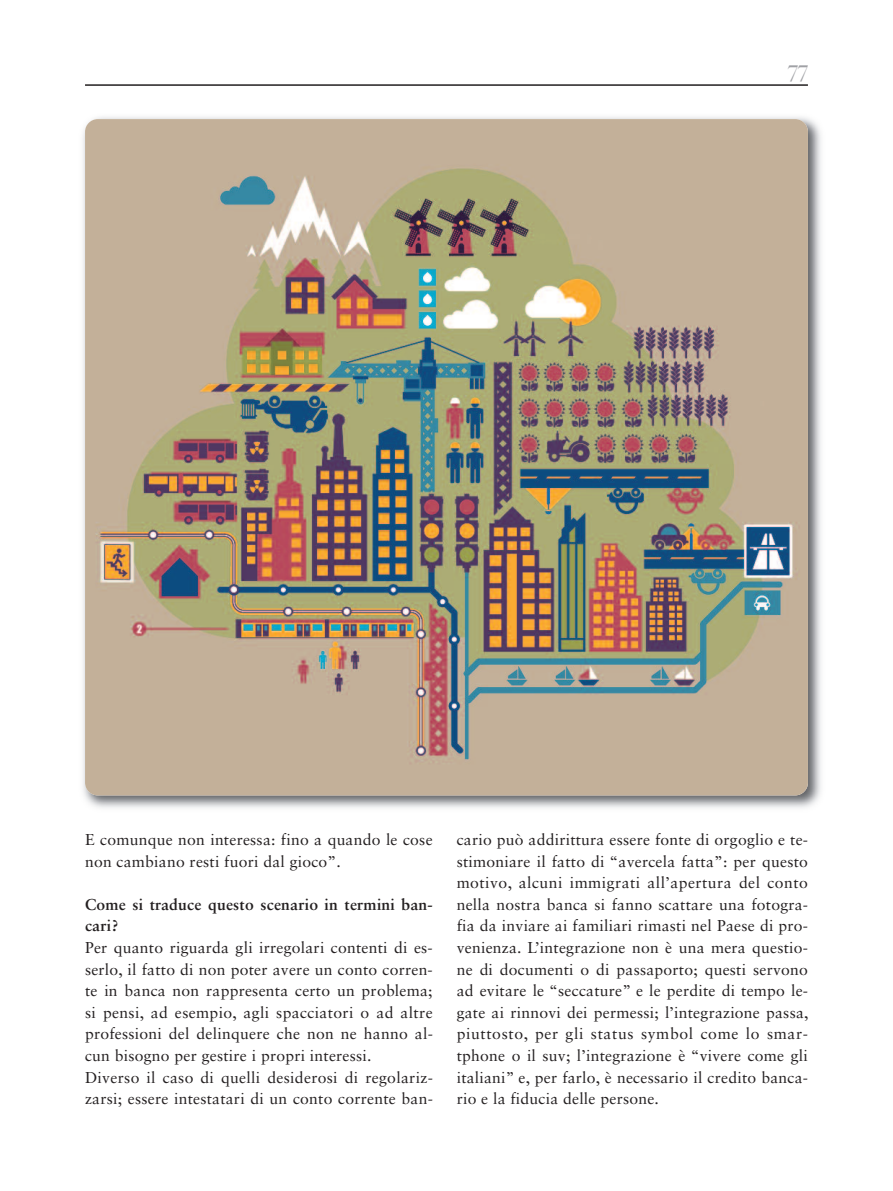
<style>
.page{position:relative;width:893px;height:1191px;background:#fff}
.page>*{position:absolute;margin:0;border:0;box-sizing:border-box;transform-origin:0 0}
.t1{font:500 22.5px "Big Caslon";color:#a0a1a5}
.t2{font:15.75px/21.6px "Sabon LT Std";letter-spacing:.015em;color:#231f20}
.t3{font:700 15.75px/21.6px "Sabon LT Std";letter-spacing:.015em;color:#231f20}
</style>
<div class="page">
<hr style="left:85px;top:84px;width:723px;height:2px;background:#231f20">
<img style="left:83px;top:117px;width:738px;height:691px">
<img style="left:85px;top:119px;width:723px;height:676px;border-radius:13px">
<h1 class="t1" style="left:788px;top:55px;width:21px">77</h1>
<p class="t2" style="left:85px;top:828px;width:349px">E comunque non interessa: fino a quando le cose non cambiano resti fuori dal gioco”.</p>
<p class="t3" style="left:85px;top:893px;width:349px">Come si traduce questo scenario in termini ban&shy;cari?</p>
<p class="t2" style="left:85px;top:936px;width:349px">Per quanto riguarda gli irregolari contenti di es&shy;serlo, il fatto di non poter avere un conto corren&shy;te in banca non rappresenta certo un problema; si pensi, ad esempio, agli spacciatori o ad altre professioni del delinquere che non ne hanno al&shy;cun bisogno per gestire i propri interessi.<br>Diverso il caso di quelli desiderosi di regolariz&shy;zarsi; essere intestatari di un conto corrente ban-</p>
<p class="t2" style="left:457px;top:828px;width:353px;text-align:justify">cario può addirittura essere fonte di orgoglio e te&shy;stimoniare il fatto di “avercela fatta”: per questo motivo, alcuni immigrati all’apertura del conto nella nostra banca si fanno scattare una fotogra&shy;fia da inviare ai familiari rimasti nel Paese di pro&shy;venienza. L’integrazione non è una mera questio&shy;ne di documenti o di passaporto; questi servono ad evitare le “seccature” e le perdite di tempo le&shy;gate ai rinnovi dei permessi; l’integrazione passa, piuttosto, per gli status symbol come lo smar&shy;tphone o il suv; l’integrazione è “vivere come gli italiani” e, per farlo, è necessario il credito banca&shy;rio e la fiducia delle persone.</p>
</div>
